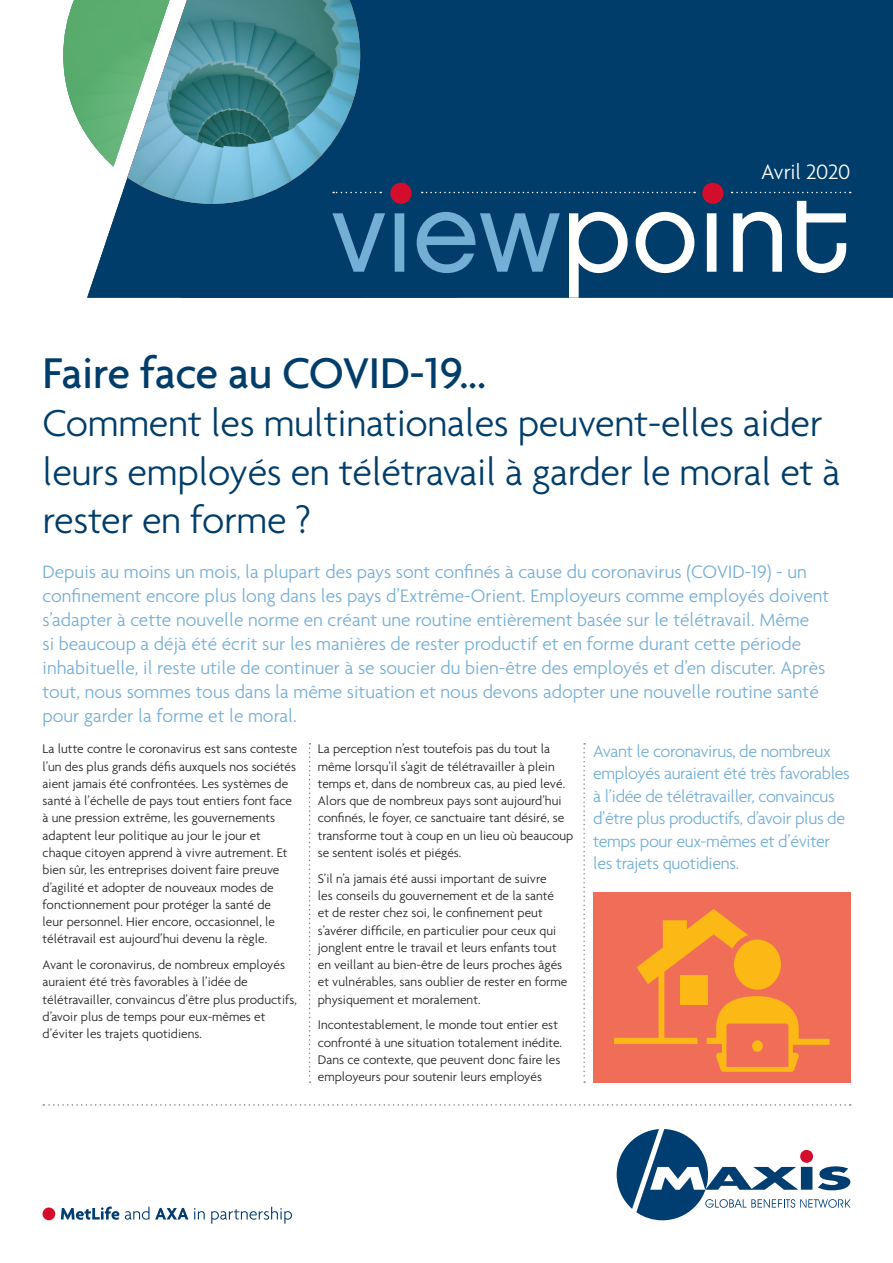
<style>
.page{position:relative;width:893px;height:1263px;background:#fff}
.page>*{position:absolute;margin:0;border:0;box-sizing:border-box;transform-origin:0 0}
.t1{font:500 46.5px "Agenda";letter-spacing:-.01em;color:#003d6a}
.t2{font:300 40.5px/48px "Agenda";letter-spacing:-.01em;color:#003d6a}
.Body_9pt{font:300 22.5px "Agenda";letter-spacing:-.01em;color:#fff}
.Body_9pt-2{font:300 19.5px/24px "Agenda";color:#73aed4}
.t3{font:300 18px/22.5px "Agenda";letter-spacing:-.02em;color:#73aed4}
.Body_9pt-3{font:300 13.5px/17.2px "Agenda";color:#231f20}
</style>
<div class="page">
<svg style="left:87px;top:179px;width:94px;height:119px;fill:#003d6a"></svg>
<div style="left:360px;top:0;width:533px;height:298px;background:#003d6a"></div>
<div style="left:181px;top:14px;width:324px;height:284px;background:#003d6a"></div>
<svg style="left:422px;top:192px;width:273px;height:1px"></svg>
<svg style="left:360px;top:192px;width:21px;height:1px"></svg>
<svg style="left:731px;top:192px;width:120px;height:1px"></svg>
<svg style="left:569px;top:201px;width:277px;height:97px"></svg>
<svg style="left:332px;top:212px;width:228px;height:61px;background:#2c6892"></svg>
<div style="left:390px;top:183px;width:22px;height:21px;background:#d30d2b;border-radius:50%"></div>
<div style="left:702px;top:183px;width:21px;height:21px;background:#d30d2b;border-radius:50%"></div>
<svg style="left:617px;top:1129px;width:233px;height:91px"></svg>
<div style="left:800px;top:1150px;width:13px;height:13px;background:#d30d2b;border-radius:50%"></div>
<img style="left:127px;top:0;width:233px;height:204px">
<svg style="left:63px;top:0;width:138px;height:167px"></svg>
<svg style="left:309px;top:743px;width:2px;height:340px"></svg>
<svg style="left:583px;top:743px;width:2px;height:340px"></svg>
<svg style="left:43px;top:1104px;width:808px;height:2px"></svg>
<div style="left:593px;top:893px;width:257px;height:190px;background:#f06d58"></div>
<svg style="left:614px;top:909px;width:216px;height:163px"></svg>
<div style="left:680px;top:975px;width:27px;height:29px;background:#fcb814"></div>
<div style="left:734px;top:939px;width:47px;height:51px;background:#fcb814;border-radius:50%"></div>
<div style="left:752px;top:1040px;width:11px;height:12px;background:#fcb814;border-radius:50%"></div>
<svg style="left:61px;top:1206px;width:58px;height:14px"></svg>
<svg style="left:125px;top:1207px;width:24px;height:13px"></svg>
<svg style="left:155px;top:1208px;width:33px;height:11px"></svg>
<svg style="left:194px;top:1208px;width:11px;height:11px"></svg>
<svg style="left:211px;top:1207px;width:81px;height:17px"></svg>
<div style="left:43px;top:1207px;width:12px;height:13px;background:#d30d2b;border-radius:50%"></div>
<p class="Body_9pt" style="left:761px;top:158px;width:91px">Avril 2020</p>
<p class="t1" style="left:43px;top:345px;width:445px">Faire face au COVID-19...</p>
<p class="t2" style="left:43px;top:399px;width:800px">Comment les multinationales peuvent-elles aider leurs employés en télétravail à garder le moral et à rester en forme ?</p>
<p class="Body_9pt-2" style="left:43px;top:559px;width:788px">Depuis au moins un mois, la plupart des pays sont confinés à cause du coronavirus (COVID-19) - un confinement encore plus long dans les pays d’Extrême-Orient. Employeurs comme employés doivent s’adapter à cette nouvelle norme en créant une routine entièrement basée sur le télétravail. Même<br>si beaucoup a déjà été écrit sur les manières de rester productif et en forme durant cette période inhabituelle, il reste utile de continuer à se soucier du bien-être des employés et d’en discuter. Après tout, nous sommes tous dans la même situation et nous devons adopter une nouvelle routine santé pour garder la forme et le moral.</p>
<p class="Body_9pt-3" style="left:43px;top:740px;width:256px">La lutte contre le coronavirus est sans conteste l’un des plus grands défis auxquels nos sociétés aient jamais été confrontées. Les systèmes de santé à l’échelle de pays tout entiers font face à une pression extrême, les gouvernements adaptent leur politique au jour le jour et chaque citoyen apprend à vivre autrement. Et bien sûr, les entreprises doivent faire preuve d’agilité et adopter de nouveaux modes de fonctionnement pour protéger la santé de<br>leur personnel. Hier encore, occasionnel, le télétravail est aujourd’hui devenu la règle.</p>
<p class="Body_9pt-3" style="left:43px;top:956px;width:256px">Avant le coronavirus, de nombreux employés auraient été très favorables à l’idée de télétravailler, convaincus d’être plus productifs, d’avoir plus de temps pour eux-mêmes et d’éviter les trajets quotidiens.</p>
<p class="Body_9pt-3" style="left:318px;top:740px;width:257px">La perception n’est toutefois pas du tout la même lorsqu’il s’agit de télétravailler à plein temps et, dans de nombreux cas, au pied levé.<br>Alors que de nombreux pays sont aujourd’hui confinés, le foyer, ce sanctuaire tant désiré, se transforme tout à coup en un lieu où beaucoup se sentent isolés et piégés.</p>
<p class="Body_9pt-3" style="left:318px;top:869px;width:251px">S’il n’a jamais été aussi important de suivre<br>les conseils du gouvernement et de la santé et de rester chez soi, le confinement peut s’avérer difficile, en particulier pour ceux qui jonglent entre le travail et leurs enfants tout en veillant au bien-être de leurs proches âgés et vulnérables, sans oublier de rester en forme physiquement et moralement.</p>
<p class="Body_9pt-3" style="left:318px;top:1016px;width:246px">Incontestablement, le monde tout entier est confronté à une situation totalement inédite.<br>Dans ce contexte, que peuvent donc faire les employeurs pour soutenir leurs employés</p>
<p class="t3" style="left:593px;top:740px;width:258px">Avant le coronavirus, de nombreux employés auraient été très favorables à l’idée de télétravailler, convaincus d’être plus productifs, d’avoir plus de temps pour eux-mêmes et d’éviter les trajets quotidiens.</p>
</div>
